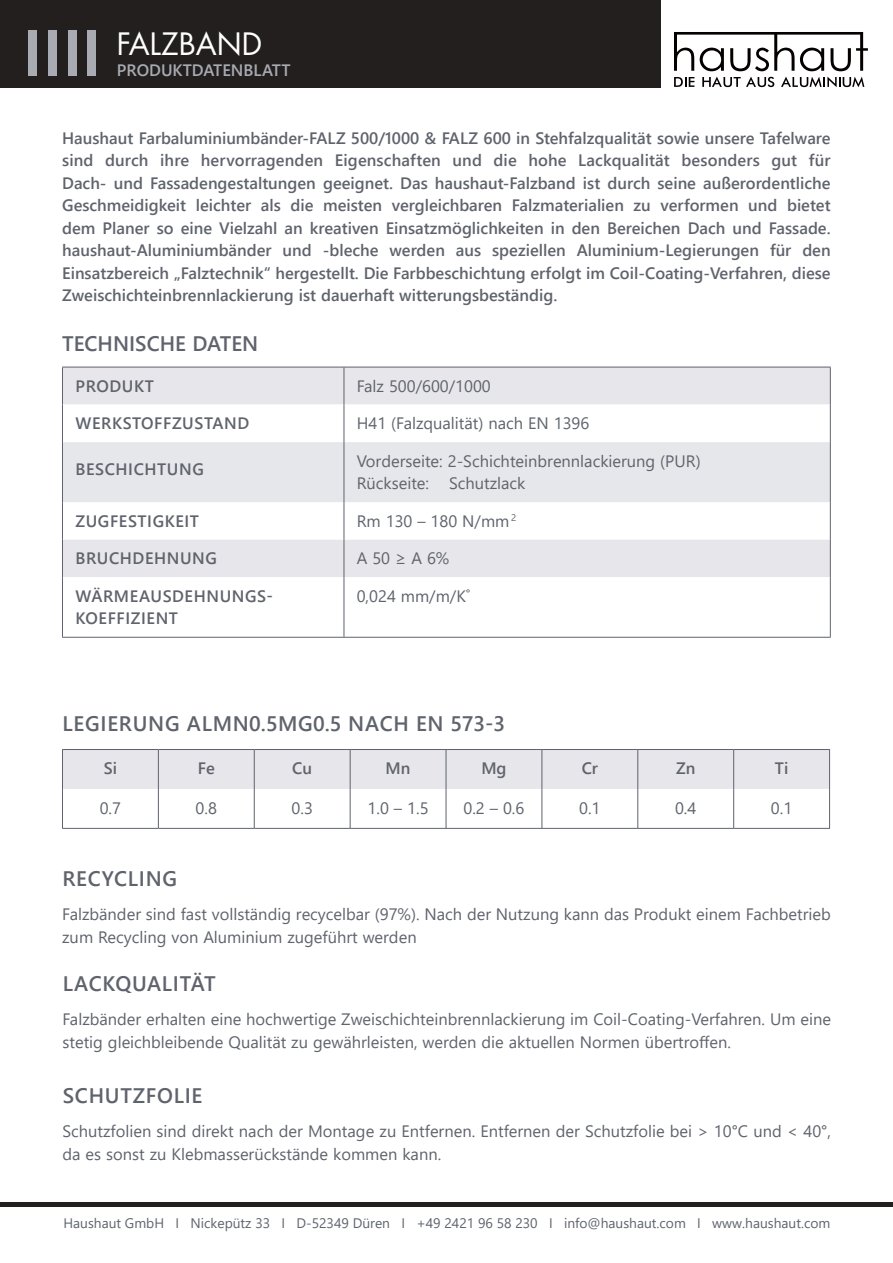
<style>
.page{position:relative;width:893px;height:1263px;background:#fff}
.page>*{position:absolute;margin:0;border:0;box-sizing:border-box;transform-origin:0 0}
.t1{font:30px "Futura";color:#fff}
.t2{font:600 21px "Segoe UI";letter-spacing:.035em;color:#5f636c}
.t3{font:600 21px "Segoe UI";color:#5f636c}
.t4{font:600 16.5px/22.5px "Segoe UI";letter-spacing:.035em;color:#5f636c}
.t5{font:16.5px/22.5px "Segoe UI";color:#5f636c}
.t6{font:600 16.5px "Segoe UI";color:#a8abb1}
.t7{font:13.8px "Segoe UI";color:#5f636c}
</style>
<div class="page">
<div style="left:1px;top:0;width:660px;height:87px;background:#241f1f"></div>
<svg style="left:674px;top:32px;width:194px;height:39px"></svg>
<svg style="left:674px;top:77px;width:20px;height:10px"></svg>
<svg style="left:781px;top:77px;width:83px;height:10px"></svg>
<svg style="left:702px;top:77px;width:72px;height:10px"></svg>
<hr style="left:0;top:1202px;width:893px;height:4px;background:#241f1f">
<div style="left:29px;top:31px;width:8px;height:45px;background:#a8abb1"></div>
<div style="left:48px;top:31px;width:8px;height:45px;background:#a8abb1"></div>
<div style="left:68px;top:31px;width:8px;height:45px;background:#a8abb1"></div>
<div style="left:88px;top:31px;width:8px;height:45px;background:#a8abb1"></div>
<div style="left:63px;top:368px;width:767px;height:37px;background:#e7e6ea"></div>
<div style="left:63px;top:442px;width:767px;height:60px;background:#e6e7eb"></div>
<div style="left:63px;top:540px;width:767px;height:37px;background:#e7e6ea"></div>
<svg style="left:63px;top:577px;width:767px;height:60px"></svg>
<hr style="left:62px;top:367px;width:282px;height:1px;background:#5f636c">
<hr style="left:344px;top:367px;width:487px;height:1px;background:#5f636c">
<hr style="left:62px;top:367px;width:1px;height:38px;background:#5f636c">
<hr style="left:344px;top:367px;width:1px;height:38px;background:#5f636c">
<hr style="left:830px;top:367px;width:1px;height:38px;background:#5f636c">
<hr style="left:62px;top:405px;width:1px;height:37px;background:#5f636c">
<hr style="left:344px;top:405px;width:1px;height:37px;background:#5f636c">
<hr style="left:830px;top:405px;width:1px;height:37px;background:#5f636c">
<hr style="left:62px;top:442px;width:1px;height:60px;background:#5f636c">
<hr style="left:344px;top:442px;width:1px;height:60px;background:#5f636c">
<hr style="left:830px;top:442px;width:1px;height:60px;background:#5f636c">
<hr style="left:62px;top:502px;width:1px;height:38px;background:#5f636c">
<hr style="left:344px;top:502px;width:1px;height:38px;background:#5f636c">
<hr style="left:830px;top:502px;width:1px;height:38px;background:#5f636c">
<hr style="left:62px;top:540px;width:1px;height:37px;background:#5f636c">
<hr style="left:344px;top:540px;width:1px;height:37px;background:#5f636c">
<hr style="left:830px;top:540px;width:1px;height:37px;background:#5f636c">
<hr style="left:62px;top:577px;width:1px;height:60px;background:#5f636c">
<hr style="left:344px;top:577px;width:1px;height:60px;background:#5f636c">
<hr style="left:830px;top:577px;width:1px;height:60px;background:#5f636c">
<hr style="left:62px;top:637px;width:282px;height:1px;background:#5f636c">
<hr style="left:344px;top:637px;width:487px;height:1px;background:#5f636c">
<div style="left:63px;top:750px;width:766px;height:39px;background:#e7e6ea"></div>
<hr style="left:62px;top:789px;width:1px;height:39px;background:#5f636c">
<hr style="left:158px;top:789px;width:1px;height:39px;background:#5f636c">
<hr style="left:254px;top:789px;width:1px;height:39px;background:#5f636c">
<hr style="left:350px;top:789px;width:1px;height:39px;background:#5f636c">
<hr style="left:446px;top:789px;width:1px;height:39px;background:#5f636c">
<hr style="left:542px;top:789px;width:1px;height:39px;background:#5f636c">
<hr style="left:637px;top:789px;width:1px;height:39px;background:#5f636c">
<hr style="left:733px;top:789px;width:1px;height:39px;background:#5f636c">
<hr style="left:829px;top:789px;width:1px;height:39px;background:#5f636c">
<hr style="left:62px;top:828px;width:96px;height:1px;background:#5f636c">
<hr style="left:158px;top:828px;width:96px;height:1px;background:#5f636c">
<hr style="left:254px;top:828px;width:96px;height:1px;background:#5f636c">
<hr style="left:350px;top:828px;width:96px;height:1px;background:#5f636c">
<hr style="left:446px;top:828px;width:96px;height:1px;background:#5f636c">
<hr style="left:542px;top:828px;width:96px;height:1px;background:#5f636c">
<hr style="left:638px;top:828px;width:96px;height:1px;background:#5f636c">
<hr style="left:734px;top:828px;width:96px;height:1px;background:#5f636c">
<hr style="left:62px;top:749px;width:96px;height:1px;background:#5f636c">
<hr style="left:62px;top:750px;width:1px;height:39px;background:#5f636c">
<hr style="left:158px;top:749px;width:96px;height:1px;background:#5f636c">
<hr style="left:158px;top:750px;width:1px;height:39px;background:#5f636c">
<hr style="left:254px;top:749px;width:96px;height:1px;background:#5f636c">
<hr style="left:254px;top:750px;width:1px;height:39px;background:#5f636c">
<hr style="left:350px;top:749px;width:96px;height:1px;background:#5f636c">
<hr style="left:350px;top:750px;width:1px;height:39px;background:#5f636c">
<hr style="left:446px;top:749px;width:96px;height:1px;background:#5f636c">
<hr style="left:446px;top:750px;width:1px;height:39px;background:#5f636c">
<hr style="left:542px;top:749px;width:96px;height:1px;background:#5f636c">
<hr style="left:542px;top:750px;width:1px;height:39px;background:#5f636c">
<hr style="left:638px;top:749px;width:96px;height:1px;background:#5f636c">
<hr style="left:637px;top:750px;width:1px;height:39px;background:#5f636c">
<hr style="left:734px;top:749px;width:96px;height:1px;background:#5f636c">
<hr style="left:733px;top:750px;width:1px;height:39px;background:#5f636c">
<hr style="left:829px;top:750px;width:1px;height:39px;background:#5f636c">
<h1 class="t1" style="left:117px;top:23px;width:147px">FALZBAND</h1>
<p class="t6" style="left:117px;top:55px;width:175px">PRODUKTDATENBLATT</p>
<p class="t4" style="left:62px;top:125px;width:770px;text-align:justify">Haushaut Farbaluminiumbänder-FALZ 500/1000 &amp; FALZ 600 in Stehfalzqualität sowie unsere Tafelware sind durch ihre hervorragenden Eigenschaften und die hohe Lackqualität besonders gut für Dach- und Fassadengestaltungen geeignet. Das haushaut-Falzband ist durch seine außerordentliche Geschmeidigkeit leichter als die meisten vergleichbaren Falzmaterialien zu verformen und bietet dem Planer so eine Vielzahl an kreativen Einsatzmöglichkeiten in den Bereichen Dach und Fassade. haushaut-Aluminiumbänder und -bleche werden aus speziellen Aluminium-Legierungen für den Einsatzbereich „Falztechnik“ hergestellt. Die Farbbeschichtung erfolgt im Coil-Coating-Verfahren, diese Zweischichteinbrennlackierung ist dauerhaft witterungsbeständig.</p>
<p class="t3" style="left:62px;top:324px;width:198px">TECHNISCHE DATEN</p>
<p class="t4" style="left:76px;top:373px;width:80px">PRODUKT</p>
<p class="t5" style="left:357px;top:373px;width:136px">Falz 500/600/1000</p>
<p class="t4" style="left:76px;top:411px;width:175px">WERKSTOFFZUSTAND</p>
<p class="t5" style="left:357px;top:411px;width:234px">H41 (Falzqualität) nach EN 1396</p>
<p class="t4" style="left:76px;top:457px;width:130px">BESCHICHTUNG</p>
<p class="t5" style="left:357px;top:448px;width:345px">Vorderseite: 2-Schichteinbrennlackierung (PUR)<br>Rückseite: Schutzlack</p>
<p class="t4" style="left:76px;top:508px;width:125px">ZUGFESTIGKEIT</p>
<p class="t5" style="left:357px;top:508px;width:161px">Rm 130 – 180 N/mm <sup>2</sup></p>
<p class="t4" style="left:76px;top:546px;width:143px">BRUCHDEHNUNG</p>
<p class="t5" style="left:357px;top:546px;width:94px">A 50 ≥ A 6%</p>
<p class="t4" style="left:76px;top:583px;width:199px">WÄRMEAUSDEHNUNGS-<br>KOEFFIZIENT</p>
<p class="t5" style="left:357px;top:583px;width:115px">0,024 mm/m/K˚</p>
<p class="t2" style="left:62px;top:703px;width:444px">LEGIERUNG ALMN0.5MG0.5 NACH EN 573-3</p>
<p class="t4" style="left:104px;top:756px;width:15px">Si</p>
<p class="t4" style="left:198px;top:756px;width:19px">Fe</p>
<p class="t4" style="left:292px;top:756px;width:21px">Cu</p>
<p class="t4" style="left:386px;top:756px;width:26px">Mn</p>
<p class="t4" style="left:481px;top:756px;width:27px">Mg</p>
<p class="t4" style="left:582px;top:756px;width:18px">Cr</p>
<p class="t4" style="left:676px;top:756px;width:21px">Zn</p>
<p class="t4" style="left:775px;top:756px;width:15px">Ti</p>
<p class="t5" style="left:100px;top:795px;width:23px">0.7</p>
<p class="t5" style="left:196px;top:795px;width:23px">0.8</p>
<p class="t5" style="left:292px;top:795px;width:23px">0.3</p>
<p class="t5" style="left:368px;top:795px;width:62px">1.0 – 1.5</p>
<p class="t5" style="left:463px;top:795px;width:62px">0.2 – 0.6</p>
<p class="t5" style="left:579px;top:795px;width:23px">0.1</p>
<p class="t5" style="left:675px;top:795px;width:23px">0.4</p>
<p class="t5" style="left:771px;top:795px;width:23px">0.1</p>
<p class="t2" style="left:62px;top:859px;width:116px">RECYCLING</p>
<p class="t5" style="left:62px;top:902px;width:770px">Falzbänder sind fast vollständig recycelbar (97%). Nach der Nutzung kann das Produkt einem Fachbetrieb zum Recycling von Aluminium zugeführt werden</p>
<p class="t2" style="left:63px;top:964px;width:154px">LACKQUALITÄT</p>
<p class="t5" style="left:62px;top:1006px;width:770px">Falzbänder erhalten eine hochwertige Zweischichteinbrennlackierung im Coil-Coating-Verfahren. Um eine stetig gleichbleibende Qualität zu gewährleisten, werden die aktuellen Normen übertroffen.</p>
<p class="t2" style="left:63px;top:1076px;width:141px">SCHUTZFOLIE</p>
<p class="t5" style="left:62px;top:1119px;width:770px">Schutzfolien sind direkt nach der Montage zu Entfernen. Entfernen der Schutzfolie bei &gt; 10°C und &lt; 40°, da es sonst zu Klebmasserückstände kommen kann.</p>
<p class="t7" style="left:63px;top:1210px;width:768px">Haushaut GmbH I Nickepütz 33 I D-52349 Düren I +49 2421 96 58 230 I info@haushaut.com I www.haushaut.com</p>
</div>
